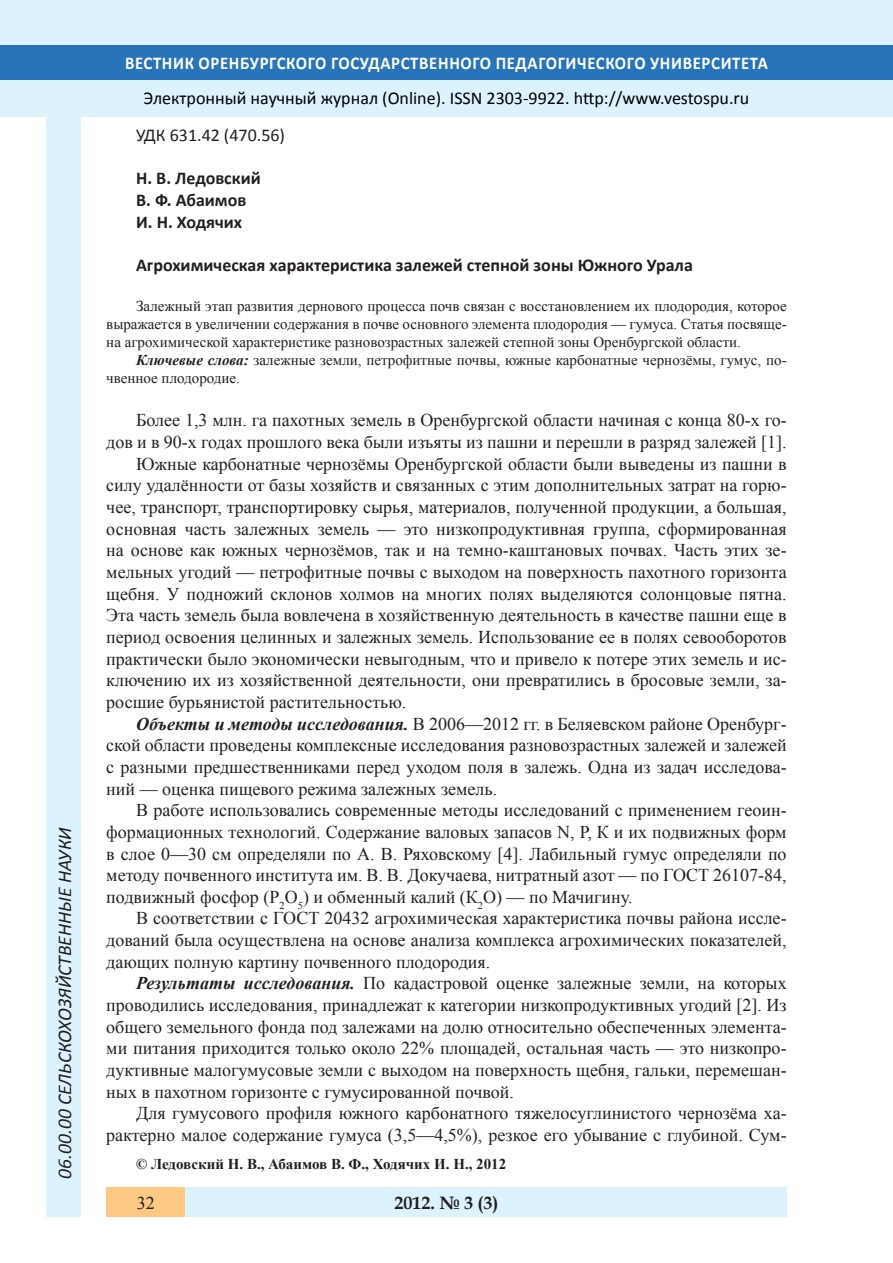
<style>
.page{position:relative;width:893px;height:1263px;background:#fff}
.page>*{position:absolute;margin:0;border:0;box-sizing:border-box;transform-origin:0 0}
.t1{font:italic 19.5px "Calibri";color:#231f20}
.Стиль2{font:18px/21.6px "Times New Roman";color:#231f20;text-align:justify}
.Заголовок_2{font:700 18px "Calibri";color:#231f20}
.t2{font:18px "Calibri";color:#000}
.t3{font:700 18px "Calibri";letter-spacing:.04em;color:#fff;scale:.93 1}
.Заголовок_2-2{font:18px "Calibri";color:#231f20}
.t4{font:700 18px "Book Antiqua";color:#231f20}
.Стиль2-2{font:15px/18px "Times New Roman";color:#231f20;text-align:justify}
.Стиль2-3{font:700 15px "Times New Roman";color:#231f20}
.s1{font-weight:700;font-style:italic}
</style>
<div class="page">
<div style="left:0;top:0;width:893px;height:116px;background:#dcf2fc"></div>
<div style="left:0;top:45px;width:893px;height:34px;background:#2873ba"></div>
<div style="left:106px;top:1188px;width:681px;height:29px;background:#dcf2fc"></div>
<div style="left:106px;top:1188px;width:79px;height:29px;background:#fdc784"></div>
<div style="left:47px;top:116px;width:34px;height:1101px;background:#dcf2fc"></div>
<p class="t1" style="left:51px;top:1179px;width:353px;rotate:-90deg">06.00.00 СЕЛЬСКОХОЗЯЙСТВЕННЫЕ НАУКИ</p>
<p class="t3" style="left:125px;top:51px;width:693px">ВЕСТНИК ОРЕНБУРГСКОГО ГОСУДАРСТВЕННОГО ПЕДАГОГИЧЕСКОГО УНИВЕРСИТЕТА</p>
<p class="t2" style="left:144px;top:86px;width:607px">Электронный научный журнал (Online). ISSN 2303-9922. http://www.vestospu.ru</p>
<p class="Заголовок_2-2" style="left:136px;top:124px;width:150px">УДК 631.42 (470.56)</p>
<p class="Заголовок_2" style="left:136px;top:167px;width:126px">Н. В. Ледовский</p>
<p class="Заголовок_2" style="left:136px;top:189px;width:112px">В. Ф. Абаимов</p>
<p class="Заголовок_2" style="left:136px;top:210px;width:108px">И. Н. Ходячих</p>
<p class="Заголовок_2" style="left:136px;top:254px;width:558px">Агрохимическая характеристика залежей степной зоны Южного Урала</p>
<p class="Стиль2-2" style="left:106px;top:296px;width:682px;text-indent:30px">Залежный этап развития дернового процесса почв связан с восстановлением их плодородия, которое выражается в увеличении содержания в почве основного элемента плодородия — гумуса. Статья посвяще&shy;на агрохимической характеристике разновозрастных залежей степной зоны Оренбургской области.</p>
<p class="Стиль2-2" style="left:106px;top:351px;width:682px;text-indent:30px"><span class="s1">Ключевые слова:</span> залежные земли, петрофитные почвы, южные карбонатные чернозёмы, гумус, по&shy;чвенное плодородие.</p>
<p class="Стиль2" style="left:106px;top:409px;width:682px;text-align:right">Более 1,3 млн. га пахотных земель в Оренбургской области начиная с конца 80-х го&shy;дов и в 90-х годах прошлого века были изъяты из пашни и перешли в разряд залежей [1].</p>
<p class="Стиль2" style="left:106px;top:452px;width:682px;text-indent:30px">Южные карбонатные чернозёмы Оренбургской области были выведены из пашни в силу удалённости от базы хозяйств и связанных с этим дополнительных затрат на горю&shy;чее, транспорт, транспортировку сырья, материалов, полученной продукции, а большая, основная часть залежных земель — это низкопродуктивная группа, сформированная на основе как южных чернозёмов, так и на темно-каштановых почвах. Часть этих зе&shy;мельных угодий — петрофитные почвы с выходом на поверхность пахотного горизонта щебня. У подножий склонов холмов на многих полях выделяются солонцовые пятна.<br>Эта часть земель была вовлечена в хозяйственную деятельность в качестве пашни еще в период освоения целинных и залежных земель. Использование ее в полях севооборотов практически было экономически невыгодным, что и привело к потере этих земель и ис&shy;ключению их из хозяйственной деятельности, они превратились в бросовые земли, за&shy;росшие бурьянистой растительностью.</p>
<p class="Стиль2" style="left:106px;top:712px;width:682px;text-indent:30px"><span class="s1">Объекты и методы исследования.</span> В 2006—2012 гг. в Беляевском районе Оренбург&shy;ской области проведены комплексные исследования разновозрастных залежей и залежей с разными предшественниками перед уходом поля в залежь. Одна из задач исследова&shy;ний — оценка пищевого режима залежных земель.</p>
<p class="Стиль2" style="left:106px;top:799px;width:682px;text-indent:30px">В работе использовались современные методы исследований с применением геоин&shy;формационных технологий. Содержание валовых запасов N, Р, К и их подвижных форм в слое 0—30 см определяли по А. В. Ряховскому [4]. Лабильный гумус определяли по методу почвенного института им. В. В. Докучаева, нитратный азот — по ГОСТ 26107-84, подвижный фосфор (Р<sub>2</sub>О<sub>5</sub>) и обменный калий (К<sub>2</sub>О) — по Мачигину.</p>
<p class="Стиль2" style="left:106px;top:907px;width:682px;text-indent:30px">В соответствии с ГОСТ 20432 агрохимическая характеристика почвы района иссле&shy;дований была осуществлена на основе анализа комплекса агрохимических показателей, дающих полную картину почвенного плодородия.</p>
<p class="Стиль2" style="left:106px;top:972px;width:682px;text-indent:30px"><span class="s1">Результаты исследования.</span> По кадастровой оценке залежные земли, на которых проводились исследования, принадлежат к категории низкопродуктивных угодий [2]. Из общего земельного фонда под залежами на долю относительно обеспеченных элемента&shy;ми питания приходится только около 22% площадей, остальная часть — это низкопро&shy;дуктивные малогумусовые земли с выходом на поверхность щебня, гальки, перемешан&shy;ных в пахотном горизонте с гумусированной почвой.</p>
<p class="Стиль2" style="left:106px;top:1102px;width:682px;text-align:right">Для гумусового профиля южного карбонатного тяжелосуглинистого чернозёма ха&shy;рактерно малое содержание гумуса (3,5—4,5%), резкое его убывание с глубиной. Сум-</p>
<p class="Стиль2-3" style="left:136px;top:1154px;width:372px">© Ледовский Н. В., Абаимов В. Ф., Ходячих И. Н., 2012</p>
<p class="Стиль2" style="left:137px;top:1191px;width:19px">32</p>
<p class="t4" style="left:394px;top:1190px;width:106px">2012. № 3 (3)</p>
</div>
